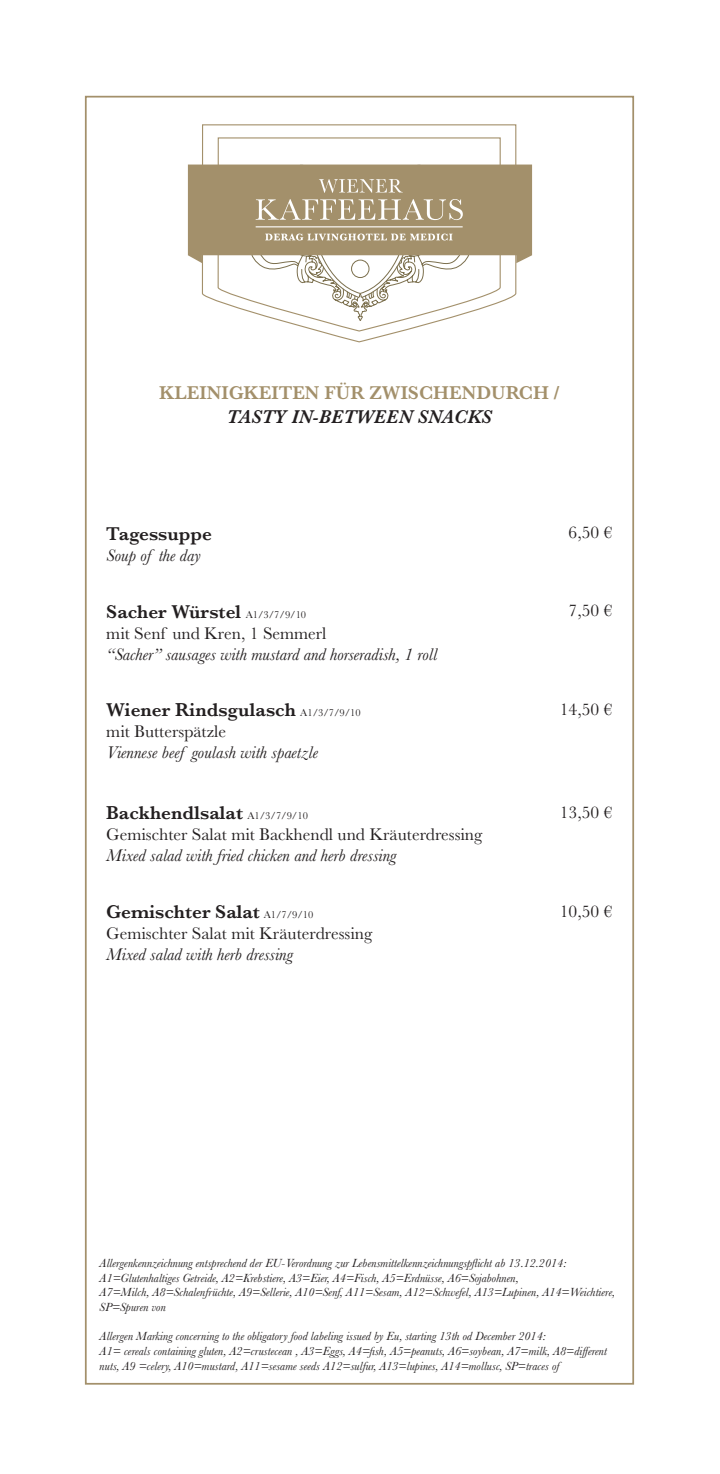
<style>
.page{position:relative;width:720px;height:1474px;background:#fff}
.page>*{position:absolute;margin:0;border:0;box-sizing:border-box;transform-origin:0 0}
.t1{font:600 19.25px "Baskerville MT Pro";color:#231f20}
.t2{font:600 19.25px "Baskerville MT Pro";color:#a3906b}
.t3{font:italic 600 19.25px "Baskerville MT Pro";color:#231f20}
.t4{font:italic 17.5px "Baskerville MT Pro";color:#231f20}
.t5{font:17.5px "Baskerville MT Pro";color:#231f20}
.t6{font:italic 12.25px/14.7px "Baskerville MT Pro";color:#231f20}
.s1{font-weight:400;font-size:10.5px}
</style>
<div class="page">
<svg style="left:202px;top:124px;width:314px;height:218px"></svg>
<svg style="left:217px;top:137px;width:284px;height:195px"></svg>
<svg style="left:188px;top:164px;width:344px;height:159px"></svg>
<hr style="left:255px;top:226px;width:207px;height:1px;background:#fff">
<h1 class="t2" style="left:159px;top:382px;width:401px">KLEINIGKEITEN FÜR ZWISCHENDURCH /</h1>
<h1 class="t3" style="left:227px;top:405px;width:266px">TASTY IN-BETWEEN SNACKS</h1>
<h1 class="t1" style="left:106px;top:522px;width:107px">Tagessuppe</h1>
<h2 class="t4" style="left:106px;top:544px;width:96px">Soup of the day</h2>
<h1 class="t1" style="left:106px;top:600px;width:201px">Sacher Würstel <span class="s1">A1/3/7/9/10</span></h1>
<h2 class="t5" style="left:106px;top:622px;width:221px">mit Senf und Kren, 1 Semmerl</h2>
<h2 class="t4" style="left:106px;top:643px;width:332px">“Sacher” sausages with mustard and horseradish, 1 roll</h2>
<h2 class="t5" style="left:568px;top:522px;width:45px">6,50 €</h2>
<h2 class="t5" style="left:568px;top:600px;width:45px">7,50 €</h2>
<h1 class="t1" style="left:106px;top:699px;width:256px">Wiener Rindsgulasch <span class="s1">A1/3/7/9/10</span></h1>
<h2 class="t5" style="left:106px;top:721px;width:121px">mit Butterspätzle</h2>
<h2 class="t4" style="left:106px;top:742px;width:213px">Viennese beef goulash with spaetzle</h2>
<h1 class="t1" style="left:106px;top:801px;width:203px">Backhendlsalat <span class="s1">A1/3/7/9/10</span></h1>
<h2 class="t5" style="left:106px;top:824px;width:377px">Gemischter Salat mit Backhendl und Kräuterdressing</h2>
<h2 class="t4" style="left:106px;top:845px;width:291px">Mixed salad with fried chicken and herb dressing</h2>
<h1 class="t1" style="left:106px;top:900px;width:208px">Gemischter Salat <span class="s1">A1/7/9/10</span></h1>
<h2 class="t5" style="left:106px;top:923px;width:267px">Gemischter Salat mit Kräuterdressing</h2>
<h2 class="t4" style="left:106px;top:944px;width:188px">Mixed salad with herb dressing</h2>
<h2 class="t5" style="left:559px;top:699px;width:54px">14,50 €</h2>
<h2 class="t5" style="left:559px;top:802px;width:54px">13,50 €</h2>
<h2 class="t5" style="left:559px;top:901px;width:54px">10,50 €</h2>
<p class="t6" style="left:99px;top:1255px;width:517px">Allergenkennzeichnung entsprechend der EU-Verordnung zur Lebensmittelkennzeichnungspflicht ab 13.12.2014:<br>A1=Glutenhaltiges Getreide, A2=Krebstiere, A3=Eier, A4=Fisch, A5=Erdnüsse, A6=Sojabohnen,<br>A7=Milch, A8=Schalenfrüchte, A9=Sellerie, A10=Senf, A11=Sesam, A12=Schwefel, A13=Lupinen, A14=Weichtiere, SP=Spuren von</p>
<p class="t6" style="left:99px;top:1328px;width:508px">Allergen Marking concerning to the obligatory food labeling issued by Eu, starting 13th od December 2014:<br>A1= cereals containing gluten, A2=crustecean , A3=Eggs, A4=fish, A5=peanuts, A6=soybean, A7=milk, A8=different nuts, A9 =celery, A10=mustard, A11=sesame seeds A12=sulfur, A13=lupines, A14=mollusc, SP=traces of</p>
</div>
